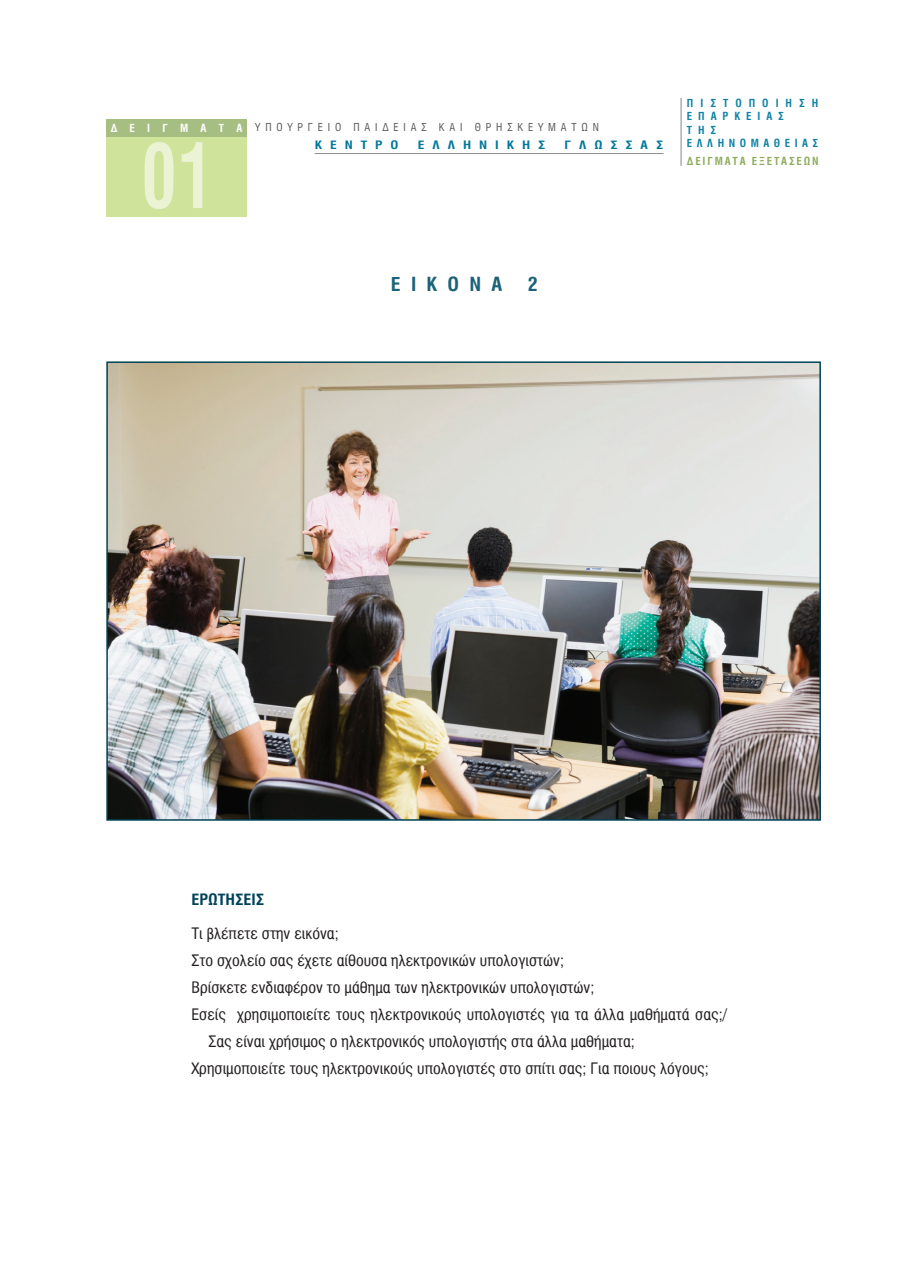
<style>
.page{position:relative;width:906px;height:1280px;background:#fff}
.page>*{position:absolute;margin:0;border:0;box-sizing:border-box;transform-origin:0 0}
.t1{font:700 90px "Mg Helvetica Cond";color:#eaf3d4;scale:.8 1}
.t2{font:700 19.5px "Mg Helvetica Cond";letter-spacing:.5em;color:#1c627a;scale:1.05 1}
.t3{font:15.75px "Mg Helvetica Cond";color:#231f20;scale:1.05 1}
.t4{font:700 15.75px "Mg Helvetica Cond";color:#004358;scale:1.05 1}
.t5{font:700 11.7px "Mg Helvetica Cond";letter-spacing:.565em;color:#00789c;scale:1.2 1}
.t6{font:700 11.25px/13.5px "Mg Helvetica Cond";letter-spacing:.525em;color:#0f83a6}
.t7{font:700 11.25px "Mg Helvetica Cond";letter-spacing:.165em;color:#8eae5f}
.t8{font:700 11.25px "Mg Helvetica Cond";letter-spacing:1.09em;color:#fff}
.t9{font:10.95px "Mg Helvetica Cond";letter-spacing:.44em;color:#57585a}
</style>
<div class="page">
<div style="left:106px;top:119px;width:141px;height:98px;background:#d0e39a"></div>
<div style="left:106px;top:119px;width:141px;height:17px;background:#a7be82"></div>
<hr style="left:680px;top:98px;width:1px;height:68px;background:#8a8c8f">
<hr style="left:315px;top:153px;width:348px;height:1px;background:#8a8c8f">
<img style="left:109px;top:364px;width:709px;height:454px">
<div style="left:106px;top:361px;width:715px;height:460px;border:2px solid #004358"></div>
<p class="t8" style="left:111px;top:121px;width:133px">ΔΕΙΓΜΑΤΑ</p>
<h1 class="t1" style="left:142px;top:125px;width:89px">01</h1>
<p class="t9" style="left:255px;top:121px;width:345px">YΠΟΥΡΓΕΙΟ ΠΑΙΔΕΙΑΣ ΚΑΙ ΘΡΗΣΚΕΥΜΑΤΩΝ</p>
<p class="t5" style="left:315px;top:138px;width:71px">ΚΕΝΤΡΟ</p>
<p class="t5" style="left:418px;top:138px;width:108px">ΕΛΛΗΝΙΚΗΣ</p>
<p class="t5" style="left:564px;top:138px;width:84px">ΓΛΩΣΣΑΣ</p>
<p class="t6" style="left:687px;top:96px;width:133px">ΠΙΣΤΟΠΟΙΗΣΗ<br>ΕΠΑΡΚΕΙΑΣ<br>ΤΗΣ<br>ΕΛΛΗΝΟΜΑΘΕΙΑΣ</p>
<p class="t7" style="left:687px;top:154px;width:133px">ΔΕΙΓΜΑΤΑ ΕΞΕΤΑΣΕΩΝ</p>
<p class="t2" style="left:391px;top:273px;width:108px">ΕΙΚΟΝΑ</p>
<p class="t2" style="left:528px;top:273px;width:11px">2</p>
<p class="t4" style="left:191px;top:890px;width:71px">ΕΡΩΤΗΣΕΙΣ</p>
<p class="t3" style="left:191px;top:924px;width:142px">Τι βλέπετε στην εικόνα;</p>
<p class="t3" style="left:191px;top:951px;width:356px">Στο σχολείο σας έχετε αίθουσα ηλεκτρονικών υπολογιστών;</p>
<p class="t3" style="left:191px;top:978px;width:385px">Βρίσκετε ενδιαφέρον το μάθημα των ηλεκτρονικών υπολογιστών;</p>
<p class="t3" style="left:191px;top:1005px;width:512px">Εσείς χρησιμοποιείτε τους ηλεκτρονικούς υπολογιστές για τα άλλα μαθήματά σας;/</p>
<p class="t3" style="left:208px;top:1032px;width:408px">Σας είναι χρήσιμος ο ηλεκτρονικός υπολογιστής στα άλλα μαθήματα;</p>
<p class="t3" style="left:191px;top:1059px;width:494px">Χρησιμοποιείτε τους ηλεκτρονικούς υπολογιστές στο σπίτι σας; Για ποιους λόγους;</p>
</div>
